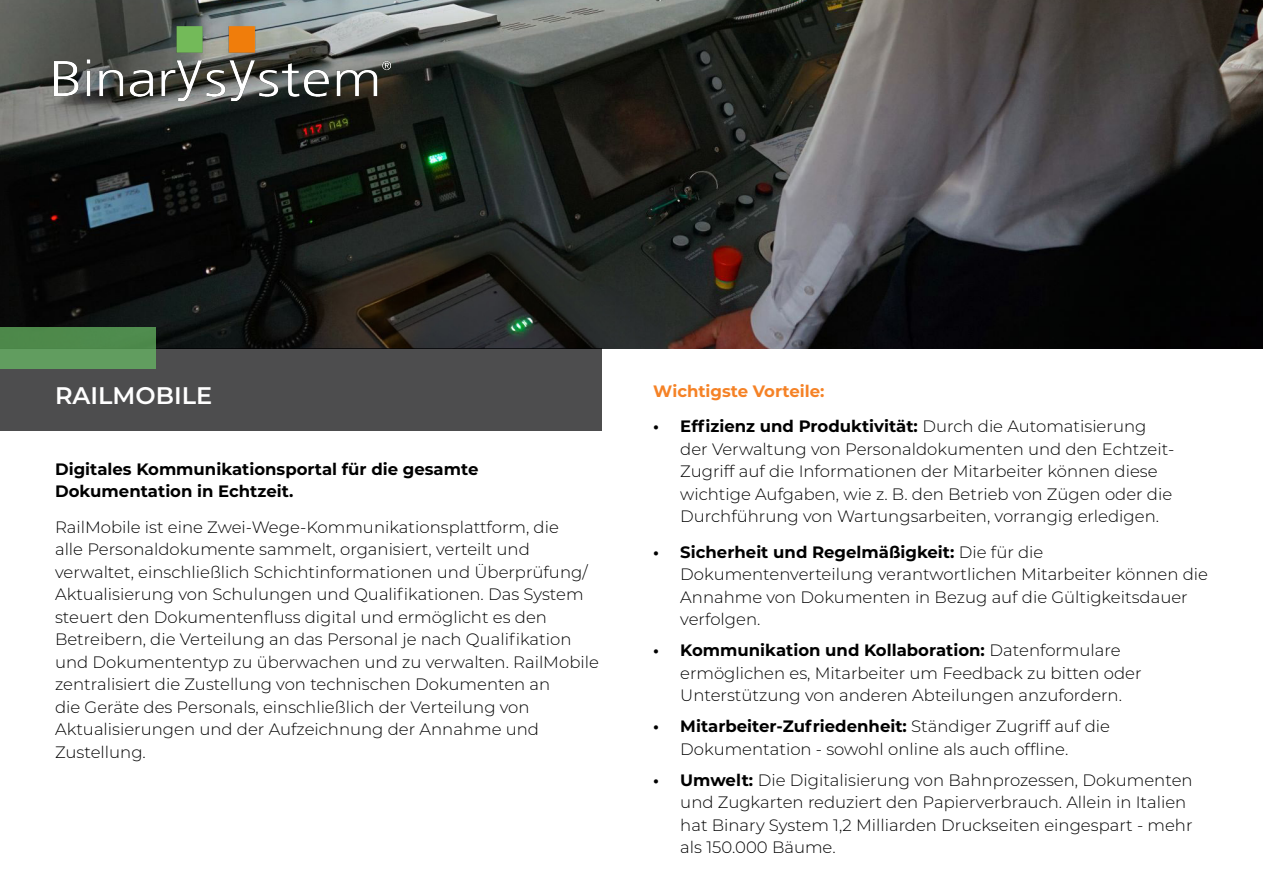
<style>
.page{position:relative;width:1263px;height:893px;background:#fff}
.page>*{position:absolute;margin:0;border:0;box-sizing:border-box;transform-origin:0 0}
.t1{font:600 24px "Montserrat";color:#fff}
.t2{font:300 16.5px/22.5px "Montserrat";color:#000}
.t3{font:700 16.5px/22.5px "Montserrat";color:#000}
.t4{font:700 16.5px "Montserrat";color:#f58226}
.s1{font-weight:700}
</style>
<div class="page">
<img style="left:0;top:0;width:1263px;height:349px">
<div style="left:0;top:349px;width:602px;height:82px;background:#4d4d4e"></div>
<div style="left:0;top:327px;width:155px;height:42px;background:linear-gradient(to right,#579354,#589456)"></div>
<img style="left:54px;top:27px;width:336px;height:74px">
<hr style="left:1262px;top:655px;width:1px;height:238px;background:#000001">
<p class="t1" style="left:55px;top:379px;width:159px">RAILMOBILE</p>
<p class="t3" style="left:55px;top:457px;width:425px">Digitales Kommunikationsportal für die gesamte<br>Dokumentation in Echtzeit.</p>
<p class="t2" style="left:55px;top:515px;width:545px">RailMobile ist eine Zwei-Wege-Kommunikationsplattform, die<br>alle Personaldokumente sammelt, organisiert, verteilt und verwaltet, einschließlich Schichtinformationen und Überprüfung/ Aktualisierung von Schulungen und Qualifikationen. Das System steuert den Dokumentenfluss digital und ermöglicht es den Betreibern, die Verteilung an das Personal je nach Qualifikation und Dokumententyp zu überwachen und zu verwalten. RailMobile zentralisiert die Zustellung von technischen Dokumenten an<br>die Geräte des Personals, einschließlich der Verteilung von Aktualisierungen und der Aufzeichnung der Annahme und Zustellung.</p>
<p class="t4" style="left:653px;top:379px;width:173px">Wichtigste Vorteile:</p>
<p class="t2" style="left:680px;top:415px;width:496px;text-indent:-27px"><span class="s1">• Effizienz und Produktivität:</span> Durch die Automatisierung der Verwaltung von Personaldokumenten und den Echtzeit-Zugriff auf die Informationen der Mitarbeiter können diese wichtige Aufgaben, wie z. B. den Betrieb von Zügen oder die Durchführung von Wartungsarbeiten, vorrangig erledigen.</p>
<p class="t2" style="left:680px;top:540px;width:529px;text-indent:-27px"><span class="s1">• Sicherheit und Regelmäßigkeit:</span> Die für die Dokumentenverteilung verantwortlichen Mitarbeiter können die Annahme von Dokumenten in Bezug auf die Gültigkeitsdauer verfolgen.</p>
<p class="t2" style="left:680px;top:639px;width:463px;text-indent:-27px"><span class="s1">• Kommunikation und Kollaboration:</span> Datenformulare ermöglichen es, Mitarbeiter um Feedback zu bitten oder<br>Unterstützung von anderen Abteilungen anzufordern.</p>
<p class="t2" style="left:680px;top:715px;width:431px;text-indent:-27px"><span class="s1">• Mitarbeiter-Zufriedenheit:</span> Ständiger Zugriff auf die<br>Dokumentation - sowohl online als auch offline.</p>
<p class="t2" style="left:680px;top:768px;width:514px;text-indent:-27px"><span class="s1">• Umwelt:</span> Die Digitalisierung von Bahnprozessen, Dokumenten und Zugkarten reduziert den Papierverbrauch. Allein in Italien hat Binary System 1,2 Milliarden Druckseiten eingespart - mehr als 150.000 Bäume.</p>
</div>
